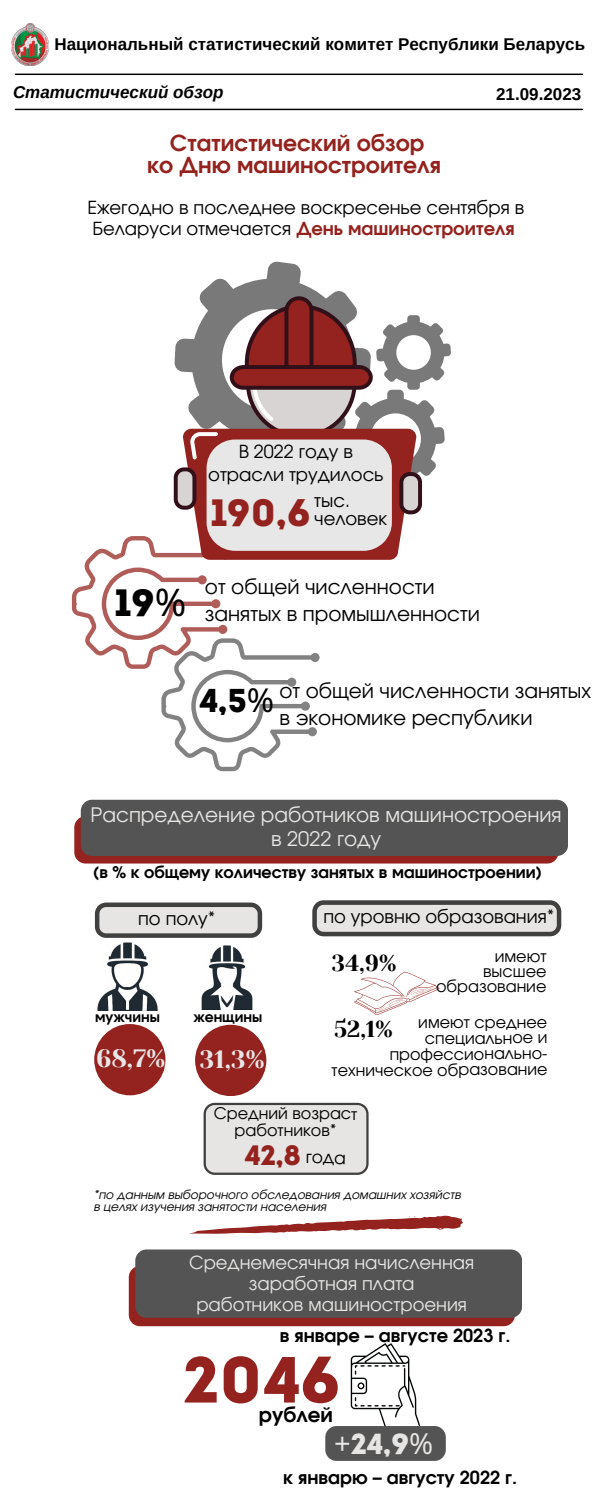
<style>
.page{position:relative;width:600px;height:1501px;background:#fff}
.page>*{position:absolute;margin:0;border:0;box-sizing:border-box;transform-origin:0 0}
.t1{font:65px "Intro";color:#94221e}
.t2{font:38px "Intro";color:#94221e}
.t3{font:38px "Intro";color:#000}
.t4{font:33px "Intro";color:#000}
.t5{font:29px "Intro";color:#e6e5e4}
.t6{font:28px "Intro";color:#94221e}
.t7{font:25px "Yeseva One";color:#e6e7e6}
.t8{font:23px "Yeseva One";color:#000}
.t9{font:700 22px "Evolventa";color:#94221e}
.t10{font:20px/26.2px "Evolventa";color:#000}
.t11{font:20px "Evolventa";color:#e6e5e4}
.t12{font:700 20px "Evolventa";color:#000}
.t13{font:18px/21px "Evolventa";color:#000}
.t14{font:18px "Evolventa";color:#e6e5e4}
.t15{font:700 18px "Evolventa";color:#000}
.t16{font:700 17px "Arimo";color:#000}
.t17{font:italic 700 17px "Arimo";color:#000}
.t18{font:17px "Evolventa";color:#000}
.t19{font:16px/15px "Evolventa";letter-spacing:-.005em;color:#000;text-align:center}
.t20{font:700 16px "Evolventa";color:#000}
.t21{font:700 14px "Evolventa";color:#000}
.t22{font:italic 12px "Evolventa";color:#000}
.s1{font-weight:700;color:#94221e}
.s2{font-family:"Noto Sans"}
</style>
<div class="page">
<hr style="left:15px;top:74px;width:567px;height:1px;background:#000">
<hr style="left:15px;top:109px;width:567px;height:1px;background:#000">
<img style="left:11px;top:24px;width:38px;height:41px">
<svg style="left:200px;top:261px;width:147px;height:35px"></svg>
<div style="left:94px;top:1023px;width:71px;height:72px;background:#94221e;border-radius:50%"></div>
<svg style="left:204px;top:1102px;width:165px;height:72px;background:#dad9d8"></svg>
<svg style="left:72px;top:296px;width:379px;height:475px"></svg>
<svg style="left:354px;top:971px;width:86px;height:43px"></svg>
<svg style="left:95px;top:902px;width:167px;height:35px;background:#babab9"></svg>
<svg style="left:312px;top:900px;width:249px;height:36px;background:#babab9"></svg>
<div style="left:195px;top:1024px;width:71px;height:71px;background:#94221e;border-radius:50%"></div>
<div style="left:74px;top:816px;width:485px;height:47px;background:#94221e;border-radius:11px"></div>
<div style="left:81px;top:799px;width:487px;height:56px;background:#545454;border-radius:11px"></div>
<img style="left:201px;top:945px;width:51px;height:64px">
<img style="left:97px;top:942px;width:60px;height:67px">
<svg style="left:351px;top:1343px;width:69px;height:82px"></svg>
<div style="left:129px;top:1265px;width:386px;height:60px;background:#94221e;border-radius:11px"></div>
<div style="left:135px;top:1249px;width:387px;height:68px;background:#545454;border-radius:11px"></div>
<div style="left:325px;top:1425px;width:121px;height:35px;background:#545454;border-radius:11px"></div>
<svg style="left:189px;top:1215px;width:274px;height:19px"></svg>
<p class="t16" style="left:54px;top:35px;width:532px">Национальный статистический комитет Республики Беларусь</p>
<p class="t17" style="left:13px;top:82px;width:212px">Статистический обзор</p>
<p class="t16" style="left:496px;top:85px;width:87px">21.09.2023</p>
<p class="t9" style="left:170px;top:133px;width:256px">Статистический обзор</p>
<p class="t9" style="left:147px;top:155px;width:295px">ко Дню машиностроителя</p>
<p class="t13" style="left:87px;top:198px;width:439px">Ежегодно в последнее воскресенье сентября в<br>Беларуси отмечается <span class="s1">День машиностроителя</span></p>
<p class="t13" style="left:208px;top:441px;width:177px;line-height:23.2px;text-align:center">В 2022 году в отрасли трудилось</p>
<p class="t13" style="left:314px;top:491px;width:37px">тыс.</p>
<p class="t13" style="left:314px;top:509px;width:75px">человек</p>
<p class="t2" style="left:211px;top:497px;width:101px">190,6</p>
<p class="t3" style="left:115px;top:587px;width:72px">19<span class="s2">%</span></p>
<p class="t10" style="left:205px;top:575px;width:277px">от общей численности занятых в промышленности</p>
<p class="t4" style="left:199px;top:687px;width:76px">4,5<span class="s2">%</span></p>
<p class="t10" style="left:279px;top:679px;width:313px">от общей численности занятых в экономике республики</p>
<p class="t11" style="left:91px;top:805px;width:473px">Распределение работников машиностроения</p>
<p class="t11" style="left:271px;top:829px;width:112px">в 2022 году</p>
<p class="t20" style="left:94px;top:864px;width:449px">(в % к общему количеству занятых в машиностроении)</p>
<p class="t13" style="left:138px;top:908px;width:79px">по полу*</p>
<p class="t13" style="left:323px;top:907px;width:232px">по уровню образования*</p>
<p class="t21" style="left:95px;top:1010px;width:66px">мужчины</p>
<p class="t7" style="left:96px;top:1043px;width:70px">68,7%</p>
<p class="t19" style="left:483px;top:949px;width:65px;text-align:right">имеют высшее</p>
<p class="t19" style="left:436px;top:979px;width:112px">образование</p>
<p class="t19" style="left:418px;top:1015px;width:131px;line-height:15.7px">имеют среднее специальное и</p>
<p class="t19" style="left:390px;top:1047px;width:159px">профессионально-</p>
<p class="t19" style="left:332px;top:1063px;width:218px">техническое образование</p>
<p class="t19" style="left:214px;top:1106px;width:145px;line-height:16.5px">Средний возраст работников*</p>
<p class="t6" style="left:244px;top:1143px;width:58px">42,8</p>
<p class="t18" style="left:306px;top:1149px;width:42px;rotate:1deg">года</p>
<p class="t8" style="left:332px;top:949px;width:66px">34,9%</p>
<p class="t21" style="left:193px;top:1010px;width:71px">женщины</p>
<p class="t8" style="left:334px;top:1016px;width:60px">52,1%</p>
<p class="t7" style="left:200px;top:1044px;width:66px">31,3%</p>
<p class="t22" style="left:93px;top:1188px;width:369px">*по данным выборочного обследования домашних хозяйств</p>
<p class="t22" style="left:93px;top:1200px;width:234px">в целях изучения занятости населения</p>
<p class="t14" style="left:189px;top:1254px;width:287px">Среднемесячная начисленная</p>
<p class="t14" style="left:249px;top:1275px;width:167px">заработная плата</p>
<p class="t14" style="left:196px;top:1296px;width:272px">работников машиностроения</p>
<p class="t15" style="left:280px;top:1327px;width:232px">в январе – августе 2023 г.</p>
<p class="t1" style="left:183px;top:1353px;width:159px">2046</p>
<p class="t12" style="left:259px;top:1405px;width:76px">рублей</p>
<p class="t5" style="left:334px;top:1431px;width:101px"><span class="s2">+</span>24,9<span class="s2">%</span></p>
<p class="t15" style="left:283px;top:1469px;width:235px">к январю – августу 2022 г.</p>
</div>
